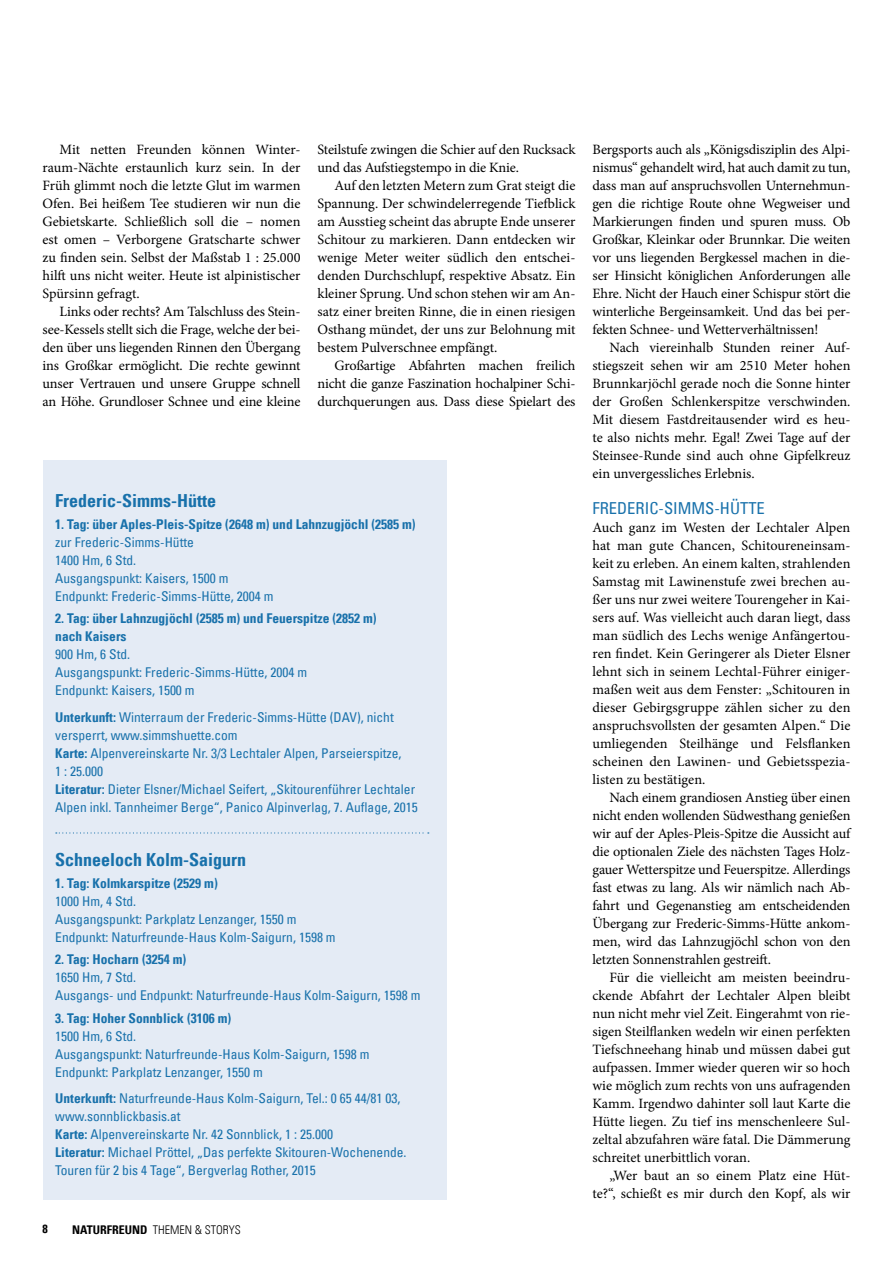
<style>
.page{position:relative;width:893px;height:1263px;background:#fff}
.page>*{position:absolute;margin:0;border:0;box-sizing:border-box;transform-origin:0 0}
.Kasten_copy{font:700 condensed 18px "Univers LT";color:#1871ab}
.zwiti{font:condensed 16.5px "Univers LT";color:#1871ab}
.copy_mit_einzug{font:14.25px/18px "Minion Pro";letter-spacing:-.01em;color:#000;text-align:justify}
.copy{font:14.25px/18px "Minion Pro";letter-spacing:.005em;color:#000;text-align:justify}
.Kasten_copy-2{font:condensed 13.5px/18px "Univers LT";color:#1871ab}
.Kasten_copy-3{font:700 condensed 13.5px/18px "Univers LT";color:#1871ab}
.t1{font:300 condensed 12px "Univers LT";color:#000}
.t2{font:700 condensed 12px "Univers LT";color:#000}
.s1{font-weight:400}
.s2{font-weight:700}
</style>
<div class="page">
<div style="left:43px;top:460px;width:403px;height:739px;background:#e4ebf5"></div>
<svg style="left:56px;top:832px;width:373px;height:1px"></svg>
<p class="copy_mit_einzug" style="left:43px;top:140px;width:259px;text-indent:17px">Mit netten Freunden können Winter&shy;raum-Nächte erstaunlich kurz sein. In der Früh glimmt noch die letzte Glut im warmen Ofen. Bei heißem Tee studieren wir nun die Gebietskarte. Schließlich soll die – nomen est omen – Verborgene Gratscharte schwer zu finden sein. Selbst der Maßstab 1 : 25.000 hilft uns nicht weiter. Heute ist alpinistischer Spürsinn gefragt.</p>
<p class="copy_mit_einzug" style="left:43px;top:302px;width:259px;text-indent:17px">Links oder rechts? Am Talschluss des Stein&shy;see-Kessels stellt sich die Frage, welche der bei&shy;den über uns liegenden Rinnen den Übergang ins Großkar ermöglicht. Die rechte gewinnt unser Vertrauen und unsere Gruppe schnell an Höhe. Grundloser Schnee und eine kleine</p>
<p class="copy_mit_einzug" style="left:317px;top:140px;width:259px">Steilstufe zwingen die Schier auf den Rucksack und das Aufstiegstempo in die Knie.</p>
<p class="copy_mit_einzug" style="left:317px;top:176px;width:259px;text-indent:17px">Auf den letzten Metern zum Grat steigt die Spannung. Der schwindelerregende Tiefblick am Ausstieg scheint das abrupte Ende unserer Schitour zu markieren. Dann entdecken wir wenige Meter weiter südlich den entschei&shy;denden Durchschlupf, respektive Absatz. Ein kleiner Sprung. Und schon stehen wir am An&shy;satz einer breiten Rinne, die in einen riesigen Osthang mündet, der uns zur Belohnung mit bestem Pulverschnee empfängt.</p>
<p class="copy_mit_einzug" style="left:317px;top:356px;width:259px;text-indent:17px">Großartige Abfahrten machen freilich nicht die ganze Faszination hochalpiner Schi&shy;durchquerungen aus. Dass diese Spielart des</p>
<p class="Kasten_copy" style="left:55px;top:489px;width:162px">Frederic-Simms-Hütte</p>
<p class="Kasten_copy-3" style="left:55px;top:515px;width:362px">1. Tag: über Aples-Pleis-Spitze (2648 m) und Lahnzugjöchl (2585 m) <span class="s1">zur Frederic-Simms-Hütte</span></p>
<p class="Kasten_copy-2" style="left:55px;top:551px;width:82px">1400 Hm, 6 Std.</p>
<p class="Kasten_copy-2" style="left:55px;top:569px;width:175px">Ausgangspunkt: Kaisers, 1500 m</p>
<p class="Kasten_copy-2" style="left:55px;top:587px;width:220px">Endpunkt: Frederic-Simms-Hütte, 2004 m</p>
<p class="Kasten_copy-3" style="left:55px;top:609px;width:323px">2. Tag: über Lahnzugjöchl (2585 m) und Feuerspitze (2852 m) nach Kaisers<br><span class="s1">900 Hm, 6 Std.</span></p>
<p class="Kasten_copy-2" style="left:55px;top:663px;width:253px">Ausgangspunkt: Frederic-Simms-Hütte, 2004 m</p>
<p class="Kasten_copy-2" style="left:55px;top:681px;width:141px">Endpunkt: Kaisers, 1500 m</p>
<p class="Kasten_copy-2" style="left:55px;top:708px;width:340px"><span class="s2">Unterkunft:</span> Winterraum der Frederic-Simms-Hütte (DAV), nicht versperrt, www.simmshuette.com</p>
<p class="Kasten_copy-2" style="left:55px;top:744px;width:348px"><span class="s2">Karte:</span> Alpenvereinskarte Nr. 3/3 Lechtaler Alpen, Parseierspitze,<br>1 : 25.000</p>
<p class="Kasten_copy-2" style="left:55px;top:780px;width:364px"><span class="s2">Literatur:</span> Dieter Elsner/Michael Seifert, „Skitourenführer Lechtaler<br>Alpen inkl. Tannheimer Berge“, Panico Alpinverlag, 7. Auflage, 2015</p>
<p class="Kasten_copy" style="left:55px;top:848px;width:193px">Schneeloch Kolm-Saigurn</p>
<p class="Kasten_copy-3" style="left:55px;top:874px;width:164px">1. Tag: Kolmkarspitze (2529 m)</p>
<p class="Kasten_copy-2" style="left:55px;top:892px;width:82px">1000 Hm, 4 Std.</p>
<p class="Kasten_copy-2" style="left:55px;top:910px;width:243px">Ausgangspunkt: Parkplatz Lenzanger, 1550 m</p>
<p class="Kasten_copy-2" style="left:55px;top:928px;width:282px">Endpunkt: Naturfreunde-Haus Kolm-Saigurn, 1598 m</p>
<p class="Kasten_copy-3" style="left:55px;top:950px;width:132px">2. Tag: Hocharn (3254 m)</p>
<p class="Kasten_copy-2" style="left:55px;top:968px;width:82px">1650 Hm, 7 Std.</p>
<p class="Kasten_copy-2" style="left:55px;top:986px;width:367px">Ausgangs- und Endpunkt: Naturfreunde-Haus Kolm-Saigurn, 1598 m</p>
<p class="Kasten_copy-3" style="left:55px;top:1009px;width:177px">3. Tag: Hoher Sonnblick (3106 m)</p>
<p class="Kasten_copy-2" style="left:55px;top:1027px;width:82px">1500 Hm, 6 Std.</p>
<p class="Kasten_copy-2" style="left:55px;top:1045px;width:316px">Ausgangspunkt: Naturfreunde-Haus Kolm-Saigurn, 1598 m</p>
<p class="Kasten_copy-2" style="left:55px;top:1063px;width:209px">Endpunkt: Parkplatz Lenzanger, 1550 m</p>
<p class="Kasten_copy-2" style="left:55px;top:1089px;width:347px"><span class="s2">Unterkunft:</span> Naturfreunde-Haus Kolm-Saigurn, Tel.: 0 65 44/81 03, www.sonnblickbasis.at</p>
<p class="Kasten_copy-2" style="left:55px;top:1125px;width:279px"><span class="s2">Karte:</span> Alpenvereinskarte Nr. 42 Sonnblick, 1 : 25.000</p>
<p class="Kasten_copy-2" style="left:55px;top:1143px;width:353px"><span class="s2">Literatur:</span> Michael Pröttel, „Das perfekte Skitouren-Wochenende.<br>Touren für 2 bis 4 Tage“, Bergverlag Rother, 2015</p>
<p class="t2" style="left:43px;top:1222px;width:7px">8</p>
<p class="t1" style="left:72px;top:1222px;width:170px"><span class="s2">NATURFREUND</span> THEMEN &amp; STORYS</p>
<p class="copy_mit_einzug" style="left:592px;top:140px;width:259px">Bergsports auch als „Königsdisziplin des Alpi&shy;nismus“ gehandelt wird, hat auch damit zu tun, dass man auf anspruchsvollen Unternehmun&shy;gen die richtige Route ohne Wegweiser und Markierungen finden und spuren muss. Ob Großkar, Kleinkar oder Brunnkar. Die weiten vor uns liegenden Bergkessel machen in die&shy;ser Hinsicht königlichen Anforderungen alle Ehre. Nicht der Hauch einer Schispur stört die winterliche Bergeinsamkeit. Und das bei per&shy;fekten Schnee- und Wetterverhältnissen!</p>
<p class="copy_mit_einzug" style="left:592px;top:338px;width:259px;text-indent:17px">Nach viereinhalb Stunden reiner Auf&shy;stiegszeit sehen wir am 2510 Meter hohen Brunnkarjöchl gerade noch die Sonne hinter der Großen Schlenkerspitze verschwinden.<br>Mit diesem Fastdreitausender wird es heu&shy;te also nichts mehr. Egal! Zwei Tage auf der Steinsee-Runde sind auch ohne Gipfelkreuz ein unvergessliches Erlebnis.</p>
<p class="zwiti" style="left:592px;top:497px;width:174px">FREDERIC-SIMMS-HÜTTE</p>
<p class="copy" style="left:592px;top:518px;width:259px">Auch ganz im Westen der Lechtaler Alpen hat man gute Chancen, Schitoureneinsam&shy;keit zu erleben. An einem kalten, strahlenden Samstag mit Lawinenstufe zwei brechen au&shy;ßer uns nur zwei weitere Tourengeher in Kai&shy;sers auf. Was vielleicht auch daran liegt, dass man südlich des Lechs wenige Anfängertou&shy;ren findet. Kein Geringerer als Dieter Elsner lehnt sich in seinem Lechtal-Führer einiger&shy;maßen weit aus dem Fenster: „Schitouren in dieser Gebirgsgruppe zählen sicher zu den anspruchsvollsten der gesamten Alpen.“ Die umliegenden Steilhänge und Felsflanken scheinen den Lawinen- und Gebietsspezia&shy;listen zu bestätigen.</p>
<p class="copy_mit_einzug" style="left:592px;top:788px;width:259px;text-indent:17px">Nach einem grandiosen Anstieg über einen nicht enden wollenden Südwesthang genießen wir auf der Aples-Pleis-Spitze die Aussicht auf die optionalen Ziele des nächsten Tages Holz&shy;gauer Wetterspitze und Feuerspitze. Allerdings fast etwas zu lang. Als wir nämlich nach Ab&shy;fahrt und Gegenanstieg am entscheidenden Übergang zur Frederic-Simms-Hütte ankom&shy;men, wird das Lahnzugjöchl schon von den letzten Sonnenstrahlen gestreift.</p>
<p class="copy_mit_einzug" style="left:592px;top:968px;width:259px;text-indent:17px">Für die vielleicht am meisten beeindru&shy;ckende Abfahrt der Lechtaler Alpen bleibt nun nicht mehr viel Zeit. Eingerahmt von rie&shy;sigen Steilflanken wedeln wir einen perfekten Tiefschneehang hinab und müssen dabei gut aufpassen. Immer wieder queren wir so hoch wie möglich zum rechts von uns aufragenden Kamm. Irgendwo dahinter soll laut Karte die Hütte liegen. Zu tief ins menschenleere Sul&shy;zeltal abzufahren wäre fatal. Die Dämmerung schreitet unerbittlich voran.</p>
<p class="copy_mit_einzug" style="left:592px;top:1166px;width:259px;text-align:right">„Wer baut an so einem Platz eine Hüt&shy;te?“, schießt es mir durch den Kopf, als wir</p>
</div>
